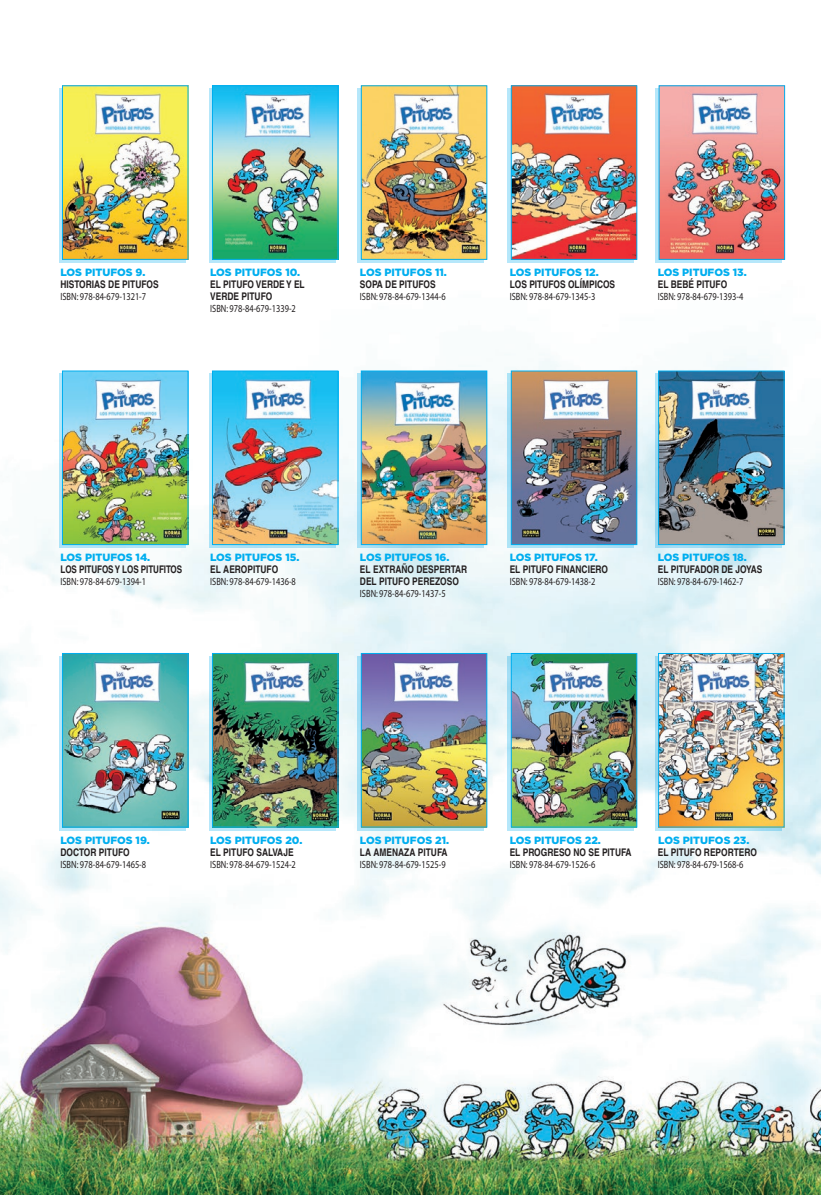
<style>
.page{position:relative;width:821px;height:1195px;background:#fff}
.page>*{position:absolute;margin:0;border:0;box-sizing:border-box;transform-origin:0 0}
.t1{font:10.5px "Helvetica LT";color:#231f20;scale:.8 1}
.t2{font:700 10.5px/12px "Helvetica LT Std";color:#231f20;scale:.8 1}
.t3{font:900 10.5px "Gotham";color:#00aeef}
.t4{font:700 10.5px "Helvetica LT Std";color:#231f20;scale:.77 1}
</style>
<div class="page">
<img style="left:0;top:85px;width:821px;height:1110px">
<svg style="left:358px;top:88px;width:126px;height:175px"></svg>
<div style="left:59px;top:88px;width:126px;height:175px;background:#b6e7fa"></div>
<img style="left:64px;top:87px;width:122px;height:171px">
<div style="left:62px;top:85px;width:126px;height:175px;border:1px solid #00aeef"></div>
<div style="left:209px;top:88px;width:126px;height:175px;background:#b6e7fa"></div>
<img style="left:214px;top:87px;width:122px;height:171px">
<div style="left:212px;top:85px;width:126px;height:175px;border:1px solid #00aeef"></div>
<img style="left:363px;top:87px;width:122px;height:171px">
<div style="left:361px;top:85px;width:126px;height:175px;border:1px solid #00aeef"></div>
<div style="left:507px;top:88px;width:127px;height:175px;background:linear-gradient(to right,#b6e7fa,#b6e7fa)"></div>
<img style="left:513px;top:87px;width:122px;height:171px">
<div style="left:511px;top:85px;width:126px;height:175px;border:1px solid #00aeef"></div>
<div style="left:59px;top:373px;width:126px;height:175px;background:linear-gradient(to bottom,#b4e6fa,#abe1f5)"></div>
<img style="left:64px;top:372px;width:122px;height:171px">
<div style="left:62px;top:370px;width:126px;height:175px;border:1px solid #00aeef"></div>
<svg style="left:209px;top:373px;width:126px;height:175px"></svg>
<img style="left:214px;top:372px;width:122px;height:171px">
<div style="left:212px;top:370px;width:126px;height:175px;border:1px solid #00aeef"></div>
<div style="left:358px;top:373px;width:126px;height:175px;background:linear-gradient(to right,#8ed5f0,#97daf2)"></div>
<img style="left:363px;top:372px;width:122px;height:171px">
<div style="left:361px;top:370px;width:126px;height:175px;border:1px solid #00aeef"></div>
<div style="left:507px;top:373px;width:127px;height:175px;background:linear-gradient(to right,#a2e0f5,#97daf3)"></div>
<img style="left:513px;top:372px;width:122px;height:171px">
<div style="left:511px;top:370px;width:126px;height:175px;border:1px solid #00aeef"></div>
<svg style="left:655px;top:373px;width:126px;height:175px"></svg>
<img style="left:660px;top:372px;width:122px;height:171px">
<div style="left:658px;top:370px;width:126px;height:175px;border:1px solid #00aeef"></div>
<div style="left:655px;top:88px;width:127px;height:175px;background:#b6e7fa"></div>
<img style="left:660px;top:87px;width:123px;height:171px">
<div style="left:658px;top:85px;width:127px;height:175px;border:1px solid #00aeef"></div>
<div style="left:59px;top:656px;width:126px;height:174px;background:linear-gradient(to right,#b5e6f9,#b4e6f9)"></div>
<img style="left:64px;top:655px;width:122px;height:170px">
<div style="left:62px;top:653px;width:126px;height:174px;border:1px solid #00aeef"></div>
<div style="left:209px;top:656px;width:126px;height:174px;background:linear-gradient(to bottom,#abe2f6,#a9e1f5)"></div>
<img style="left:214px;top:655px;width:122px;height:170px">
<div style="left:212px;top:653px;width:126px;height:174px;border:1px solid #00aeef"></div>
<svg style="left:358px;top:656px;width:126px;height:174px"></svg>
<img style="left:363px;top:655px;width:122px;height:170px">
<div style="left:361px;top:653px;width:126px;height:174px;border:1px solid #00aeef"></div>
<div style="left:507px;top:656px;width:127px;height:174px;background:linear-gradient(to bottom,#9ddaf1,#bbeafc)"></div>
<img style="left:513px;top:655px;width:122px;height:170px">
<div style="left:511px;top:653px;width:126px;height:174px;border:1px solid #00aeef"></div>
<svg style="left:655px;top:656px;width:126px;height:174px"></svg>
<img style="left:660px;top:655px;width:122px;height:170px">
<div style="left:658px;top:653px;width:126px;height:174px;border:1px solid #00aeef"></div>
<img style="left:411px;top:904px;width:247px;height:144px">
<p class="t3" style="left:60px;top:265px;width:86px">LOS PITUFOS 9.</p>
<p class="t2" style="left:60px;top:278px;width:124px">HISTORIAS DE PITUFOS</p>
<p class="t1" style="left:60px;top:289px;width:109px">ISBN: 978-84-679-1321-7</p>
<p class="t3" style="left:210px;top:265px;width:91px">LOS PITUFOS 10.</p>
<p class="t2" style="left:210px;top:278px;width:120px">EL PITUFO VERDE Y EL<br>VERDE PITUFO</p>
<p class="t1" style="left:210px;top:301px;width:109px">ISBN: 978-84-679-1339-2</p>
<p class="t3" style="left:360px;top:265px;width:88px">LOS PITUFOS 11.</p>
<p class="t2" style="left:360px;top:278px;width:96px">SOPA DE PITUFOS</p>
<p class="t1" style="left:360px;top:289px;width:109px">ISBN: 978-84-679-1344-6</p>
<p class="t3" style="left:509px;top:265px;width:91px">LOS PITUFOS 12.</p>
<p class="t2" style="left:509px;top:278px;width:133px">LOS PITUFOS OLÍMPICOS</p>
<p class="t1" style="left:509px;top:289px;width:109px">ISBN: 978-84-679-1345-3</p>
<p class="t3" style="left:657px;top:265px;width:91px">LOS PITUFOS 13.</p>
<p class="t2" style="left:657px;top:278px;width:88px">EL BEBÉ PITUFO</p>
<p class="t1" style="left:657px;top:289px;width:109px">ISBN: 978-84-679-1393-4</p>
<p class="t3" style="left:60px;top:549px;width:91px">LOS PITUFOS 14.</p>
<p class="t4" style="left:60px;top:562px;width:160px">LOS PITUFOSY LOS PITUFITOS</p>
<p class="t1" style="left:60px;top:574px;width:109px">ISBN: 978-84-679-1394-1</p>
<p class="t3" style="left:210px;top:549px;width:91px">LOS PITUFOS 15.</p>
<p class="t2" style="left:210px;top:563px;width:86px">EL AEROPITUFO</p>
<p class="t1" style="left:210px;top:574px;width:109px">ISBN: 978-84-679-1436-8</p>
<p class="t3" style="left:360px;top:549px;width:91px">LOS PITUFOS 16.</p>
<p class="t2" style="left:360px;top:563px;width:136px">EL EXTRAÑO DESPERTAR<br>DEL PITUFO PEREZOSO</p>
<p class="t1" style="left:360px;top:586px;width:109px">ISBN: 978-84-679-1437-5</p>
<p class="t3" style="left:509px;top:549px;width:89px">LOS PITUFOS 17.</p>
<p class="t2" style="left:509px;top:563px;width:124px">EL PITUFO FINANCIERO</p>
<p class="t1" style="left:509px;top:574px;width:109px">ISBN: 978-84-679-1438-2</p>
<p class="t3" style="left:657px;top:549px;width:91px">LOS PITUFOS 18.</p>
<p class="t2" style="left:657px;top:563px;width:132px">EL PITUFADOR DE JOYAS</p>
<p class="t1" style="left:657px;top:574px;width:109px">ISBN: 978-84-679-1462-7</p>
<p class="t3" style="left:60px;top:833px;width:91px">LOS PITUFOS 19.</p>
<p class="t2" style="left:60px;top:846px;width:88px">DOCTOR PITUFO</p>
<p class="t1" style="left:60px;top:858px;width:109px">ISBN: 978-84-679-1465-8</p>
<p class="t3" style="left:210px;top:833px;width:94px">LOS PITUFOS 20.</p>
<p class="t2" style="left:210px;top:846px;width:106px">EL PITUFO SALVAJE</p>
<p class="t1" style="left:210px;top:858px;width:109px">ISBN: 978-84-679-1524-2</p>
<p class="t3" style="left:360px;top:833px;width:91px">LOS PITUFOS 21.</p>
<p class="t2" style="left:360px;top:846px;width:111px">LA AMENAZA PITUFA</p>
<p class="t1" style="left:360px;top:858px;width:109px">ISBN: 978-84-679-1525-9</p>
<p class="t3" style="left:509px;top:833px;width:93px">LOS PITUFOS 22.</p>
<p class="t3" style="left:658px;top:833px;width:93px">LOS PITUFOS 23.</p>
<p class="t2" style="left:509px;top:846px;width:154px">EL PROGRESO NO SE PITUFA</p>
<p class="t1" style="left:509px;top:858px;width:109px">ISBN: 978-84-679-1526-6</p>
<p class="t2" style="left:657px;top:846px;width:125px">EL PITUFO REPORTERO</p>
<p class="t1" style="left:657px;top:858px;width:109px">ISBN: 978-84-679-1568-6</p>
</div>
